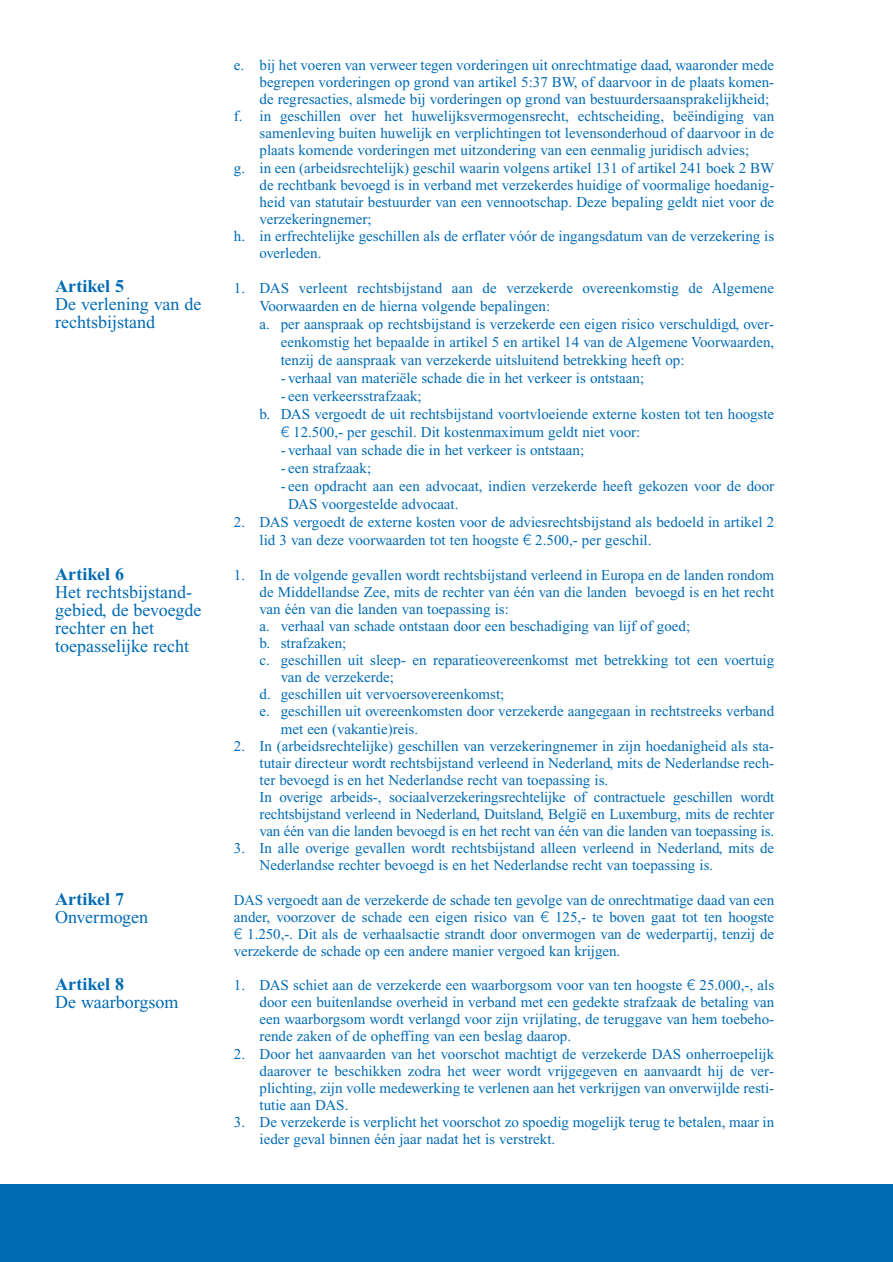
<style>
.page{position:relative;width:893px;height:1262px;background:#fff}
.page>*{position:absolute;margin:0;border:0;box-sizing:border-box;transform-origin:0 0}
.t1{font:18px/18px "Times New Roman";color:#006bb4}
.t2{font:700 18px "Times New Roman";color:#006bb4}
.t3{font:15px/17.1px "Times New Roman";color:#006bb4}
.s1{font-family:"LT Euro Money"}
</style>
<div class="page">
<div style="left:0;top:1184px;width:892px;height:77px;background:#006bb4"></div>
<p class="t2" style="left:55px;top:280px;width:70px">Artikel 5</p>
<p class="t1" style="left:55px;top:297px;width:148px">De verlening van de rechtsbijstand</p>
<p class="t2" style="left:55px;top:568px;width:70px">Artikel 6</p>
<p class="t1" style="left:55px;top:585px;width:148px">Het rechtsbijstand&shy;gebied, de bevoegde rechter en het toepasselijke recht</p>
<p class="t2" style="left:55px;top:892px;width:70px">Artikel 7</p>
<p class="t1" style="left:55px;top:909px;width:94px">Onvermogen</p>
<p class="t2" style="left:55px;top:978px;width:70px">Artikel 8</p>
<p class="t1" style="left:55px;top:994px;width:125px">De waarborgsom</p>
<p class="t3" style="left:234px;top:58px;width:542px">e. bij het voeren van verweer tegen vorderingen uit onrechtmatige daad, waaronder mede</p>
<p class="t3" style="left:259px;top:75px;width:516px">begrepen vorderingen op grond van artikel 5:37 BW, of daarvoor in de plaats komen-</p>
<p class="t3" style="left:259px;top:92px;width:511px">de regresacties, alsmede bij vorderingen op grond van bestuurdersaansprakelijkheid;</p>
<p class="t3" style="left:234px;top:109px;width:541px">f. in geschillen over het huwelijksvermogensrecht, echtscheiding, beëindiging van</p>
<p class="t3" style="left:259px;top:126px;width:516px">samenleving buiten huwelijk en verplichtingen tot levensonderhoud of daarvoor in de</p>
<p class="t3" style="left:259px;top:143px;width:491px">plaats komende vorderingen met uitzondering van een eenmalig juridisch advies;</p>
<p class="t3" style="left:234px;top:160px;width:542px">g. in een (arbeidsrechtelijk) geschil waarin volgens artikel 131 of artikel 241 boek 2 BW</p>
<p class="t3" style="left:259px;top:177px;width:516px">de rechtbank bevoegd is in verband met verzekerdes huidige of voormalige hoedanig-</p>
<p class="t3" style="left:259px;top:195px;width:516px">heid van statutair bestuurder van een vennootschap. Deze bepaling geldt niet voor de</p>
<p class="t3" style="left:259px;top:212px;width:114px">verzekeringnemer;</p>
<p class="t3" style="left:234px;top:229px;width:541px">h. in erfrechtelijke geschillen als de erflater vóór de ingangsdatum van de verzekering is</p>
<p class="t3" style="left:259px;top:246px;width:63px">overleden.</p>
<p class="t3" style="left:234px;top:281px;width:541px">1. DAS verleent rechtsbijstand aan de verzekerde overeenkomstig de Algemene</p>
<p class="t3" style="left:259px;top:299px;width:292px">Voorwaarden en de hierna volgende bepalingen:</p>
<p class="t3" style="left:259px;top:317px;width:516px">a. per aanspraak op rechtsbijstand is verzekerde een eigen risico verschuldigd, over-</p>
<p class="t3" style="left:281px;top:335px;width:495px">eenkomstig het bepaalde in artikel 5 en artikel 14 van de Algemene Voorwaarden,</p>
<p class="t3" style="left:281px;top:353px;width:405px">tenzij de aanspraak van verzekerde uitsluitend betrekking heeft op:</p>
<p class="t3" style="left:281px;top:371px;width:365px">- verhaal van materiële schade die in het verkeer is ontstaan;</p>
<p class="t3" style="left:281px;top:389px;width:142px">- een verkeersstrafzaak;</p>
<p class="t3" style="left:259px;top:407px;width:516px">b. DAS vergoedt de uit rechtsbijstand voortvloeiende externe kosten tot ten hoogste</p>
<p class="t3" style="left:281px;top:425px;width:361px"><span class="s1">3</span> 12.500,- per geschil. Dit kostenmaximum geldt niet voor:</p>
<p class="t3" style="left:281px;top:443px;width:305px">- verhaal van schade die in het verkeer is ontstaan;</p>
<p class="t3" style="left:281px;top:461px;width:92px">- een strafzaak;</p>
<p class="t3" style="left:288px;top:479px;width:487px;line-height:18px;text-indent:-7px">- een opdracht aan een advocaat, indien verzekerde heeft gekozen voor de door<br>DAS voorgestelde advocaat.</p>
<p class="t3" style="left:259px;top:515px;width:516px;line-height:18px;text-indent:-26px">2. DAS vergoedt de externe kosten voor de adviesrechtsbijstand als bedoeld in artikel 2 lid 3 van deze voorwaarden tot ten hoogste <span class="s1">3</span> 2.500,- per geschil.</p>
<p class="t3" style="left:234px;top:567px;width:541px">1. In de volgende gevallen wordt rechtsbijstand verleend in Europa en de landen rondom</p>
<p class="t3" style="left:259px;top:584px;width:516px">de Middellandse Zee, mits de rechter van één van die landen bevoegd is en het recht</p>
<p class="t3" style="left:259px;top:601px;width:251px">van één van die landen van toepassing is:</p>
<p class="t3" style="left:259px;top:618px;width:432px">a. verhaal van schade ontstaan door een beschadiging van lijf of goed;</p>
<p class="t3" style="left:259px;top:636px;width:88px">b. strafzaken;</p>
<p class="t3" style="left:259px;top:653px;width:516px">c. geschillen uit sleep- en reparatieovereenkomst met betrekking tot een voertuig</p>
<p class="t3" style="left:281px;top:670px;width:115px">van de verzekerde;</p>
<p class="t3" style="left:259px;top:687px;width:246px">d. geschillen uit vervoersovereenkomst;</p>
<p class="t3" style="left:259px;top:704px;width:516px">e. geschillen uit overeenkomsten door verzekerde aangegaan in rechtstreeks verband</p>
<p class="t3" style="left:281px;top:721px;width:139px">met een (vakantie)reis.</p>
<p class="t3" style="left:259px;top:738px;width:516px;text-indent:-26px">2. In (arbeidsrechtelijke) geschillen van verzekeringnemer in zijn hoedanigheid als sta&shy;tutair directeur wordt rechtsbijstand verleend in Nederland, mits de Nederlandse rech&shy;ter bevoegd is en het Nederlandse recht van toepassing is.<br>In overige arbeids-, sociaalverzekeringsrechtelijke of contractuele geschillen wordt rechtsbijstand verleend in Nederland, Duitsland, België en Luxemburg, mits de rechter van één van die landen bevoegd is en het recht van één van die landen van toepassing is.</p>
<p class="t3" style="left:259px;top:841px;width:516px;text-indent:-26px">3. In alle overige gevallen wordt rechtsbijstand alleen verleend in Nederland, mits de<br>Nederlandse rechter bevoegd is en het Nederlandse recht van toepassing is.</p>
<p class="t3" style="left:234px;top:892px;width:542px;text-align:justify">DAS vergoedt aan de verzekerde de schade ten gevolge van de onrechtmatige daad van een ander, voorzover de schade een eigen risico van <span class="s1">3</span> 125,- te boven gaat tot ten hoogste <span class="s1">3</span> 1.250,-. Dit als de verhaalsactie strandt door onvermogen van de wederpartij, tenzij de verzekerde de schade op een andere manier vergoed kan krijgen.</p>
<p class="t3" style="left:259px;top:978px;width:516px;text-align:justify;text-indent:-26px">1. DAS schiet aan de verzekerde een waarborgsom voor van ten hoogste <span class="s1">3</span> 25.000,-, als door een buitenlandse overheid in verband met een gedekte strafzaak de betaling van een waarborgsom wordt verlangd voor zijn vrijlating, de teruggave van hem toebeho&shy;rende zaken of de opheffing van een beslag daarop.</p>
<p class="t3" style="left:259px;top:1046px;width:516px;text-align:justify;text-indent:-26px">2. Door het aanvaarden van het voorschot machtigt de verzekerde DAS onherroepelijk daarover te beschikken zodra het weer wordt vrijgegeven en aanvaardt hij de ver&shy;plichting, zijn volle medewerking te verlenen aan het verkrijgen van onverwijlde resti&shy;tutie aan DAS.</p>
<p class="t3" style="left:259px;top:1114px;width:516px;text-indent:-26px">3. De verzekerde is verplicht het voorschot zo spoedig mogelijk terug te betalen, maar in ieder geval binnen één jaar nadat het is verstrekt.</p>
</div>
